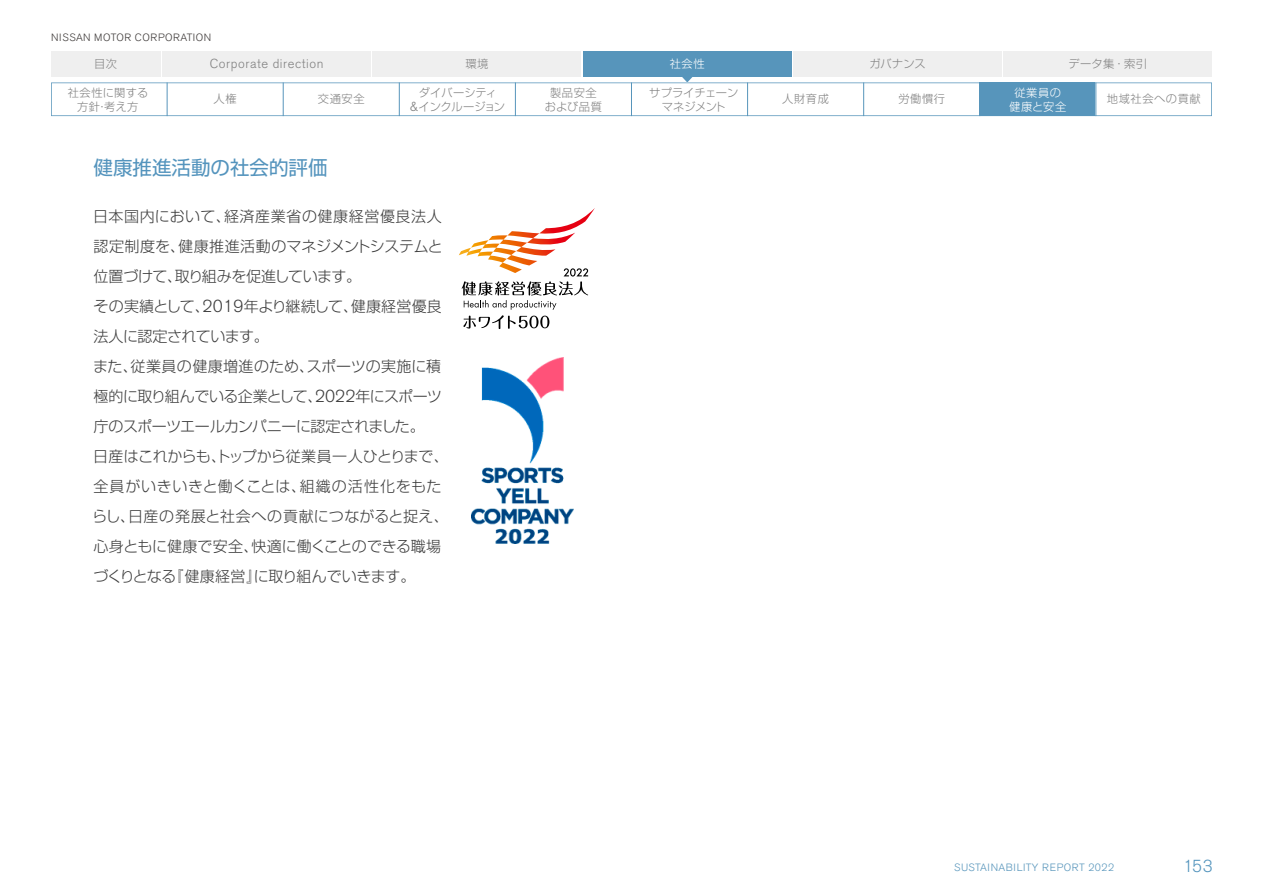
<style>
.page{position:relative;width:1263px;height:893px;background:#fff}
.page>*{position:absolute;margin:0;border:0;box-sizing:border-box;transform-origin:0 0}
.t1{font:19.5px "Shin Go Pro";color:#5494bd}
.t2{font:300 17.25px "Nissan Pro";color:#5394bd}
.t3{font:300 15px/30px "Shin Go Pro";letter-spacing:-.01em;color:#3c3c3c}
.t4{font:300 12.9px "Nissan Pro";letter-spacing:.045em;color:#828282}
.t5{font:300 11.25px/13.5px "Shin Go Pro";letter-spacing:.025em;color:#828282;text-align:center}
.t6{font:300 11.25px/13.5px "Shin Go Pro";letter-spacing:.05em;color:#828282;text-align:center}
.t7{font:300 11.25px/13.5px "Shin Go Pro";letter-spacing:-.005em;color:#828282;text-align:center}
.t8{font:300 11.25px/13.5px "Shin Go Pro";letter-spacing:-.01em;color:#828282;text-align:center}
.t9{font:300 11.25px/13.5px "Shin Go Pro";letter-spacing:.05em;color:#fff;text-align:center}
.t10{font:300 10.5px "Nissan Pro";letter-spacing:.04em;color:#5795bb}
.t11{font:300 10.5px "Nissan Pro";letter-spacing:.06em;color:#3e3a39}
.s1{font-family:"Nissan Pro";font-size:12.9px}
.s2{font-family:"Nissan Pro";font-size:17.25px}
</style>
<div class="page">
<div style="left:1004px;top:51px;width:208px;height:26px;background:#efefef"></div>
<div style="left:793px;top:51px;width:209px;height:26px;background:#efefef"></div>
<div style="left:583px;top:51px;width:208px;height:26px;background:#5795bb"></div>
<div style="left:373px;top:51px;width:208px;height:26px;background:#efefef"></div>
<div style="left:51px;top:51px;width:109px;height:26px;background:#efefef"></div>
<div style="left:163px;top:51px;width:208px;height:26px;background:#efefef"></div>
<svg style="left:51px;top:76px;width:1161px;height:40px"></svg>
<hr style="left:167px;top:82px;width:1px;height:34px;background:#5795bb">
<hr style="left:283px;top:82px;width:1px;height:34px;background:#5795bb">
<hr style="left:399px;top:82px;width:1px;height:34px;background:#5795bb">
<hr style="left:515px;top:82px;width:1px;height:34px;background:#5795bb">
<hr style="left:631px;top:82px;width:1px;height:34px;background:#5795bb">
<hr style="left:747px;top:82px;width:1px;height:34px;background:#5795bb">
<hr style="left:863px;top:82px;width:1px;height:34px;background:#5795bb">
<hr style="left:979px;top:82px;width:1px;height:34px;background:#5795bb">
<hr style="left:1095px;top:82px;width:1px;height:34px;background:#5795bb">
<svg style="left:459px;top:208px;width:136px;height:121px"></svg>
<img style="left:471px;top:357px;width:102px;height:187px">
<p class="t11" style="left:51px;top:30px;width:162px">NISSAN MOTOR CORPORATION</p>
<p class="t5" style="left:94px;top:55px;width:24px">目次</p>
<p class="t4" style="left:210px;top:55px;width:115px">Corporate direction</p>
<p class="t5" style="left:465px;top:55px;width:25px">環境</p>
<p class="t9" style="left:670px;top:55px;width:36px">社会性</p>
<p class="t5" style="left:869px;top:55px;width:58px">ガバナンス</p>
<p class="t5" style="left:1068px;top:55px;width:80px">データ集・索引</p>
<p class="t5" style="left:68px;top:85px;width:82px">社会性に関する方針・考え方</p>
<p class="t7" style="left:410px;top:85px;width:97px">ダイバーシティ<br><span class="s1">&amp;</span>インクルージョン</p>
<p class="t6" style="left:545px;top:85px;width:59px">製品安全および品質</p>
<p class="t8" style="left:649px;top:85px;width:91px">サプライチェーンマネジメント</p>
<p class="t9" style="left:1009px;top:85px;width:59px">従業員の健康と安全</p>
<p class="t5" style="left:214px;top:91px;width:25px">人権</p>
<p class="t5" style="left:318px;top:91px;width:48px">交通安全</p>
<p class="t5" style="left:782px;top:91px;width:48px">人財育成</p>
<p class="t5" style="left:898px;top:91px;width:48px">労働慣行</p>
<p class="t6" style="left:1107px;top:91px;width:95px">地域社会への貢献</p>
<h1 class="t1" style="left:94px;top:151px;width:235px">健康推進活動の社会的評価</h1>
<p class="t3" style="left:92px;top:199px;width:358px">日本国内において、経済産業省の健康経営優良法人認定制度を、健康推進活動のマネジメントシステムと位置づけて、取り組みを促進しています。<br>その実績として、<span class="s2">2019</span>年より継続して、健康経営優良法人に認定されています。<br>また、従業員の健康増進のため、スポーツの実施に積極的に取り組んでいる企業として、<span class="s2">2022</span>年にスポーツ庁のスポーツエールカンパニーに認定されました。<br>日産はこれからも、トップから従業員一人ひとりまで、全員がいきいきと働くことは、組織の活性化をもたらし、日産の発展と社会への貢献につながると捉え、心身ともに健康で安全、快適に働くことのできる職場づくりとなる『健康経営』に取り組んでいきます。</p>
<p class="t10" style="left:954px;top:861px;width:162px">SUSTAINABILITY REPORT 2022</p>
<p class="t2" style="left:1183px;top:854px;width:31px">153</p>
</div>
